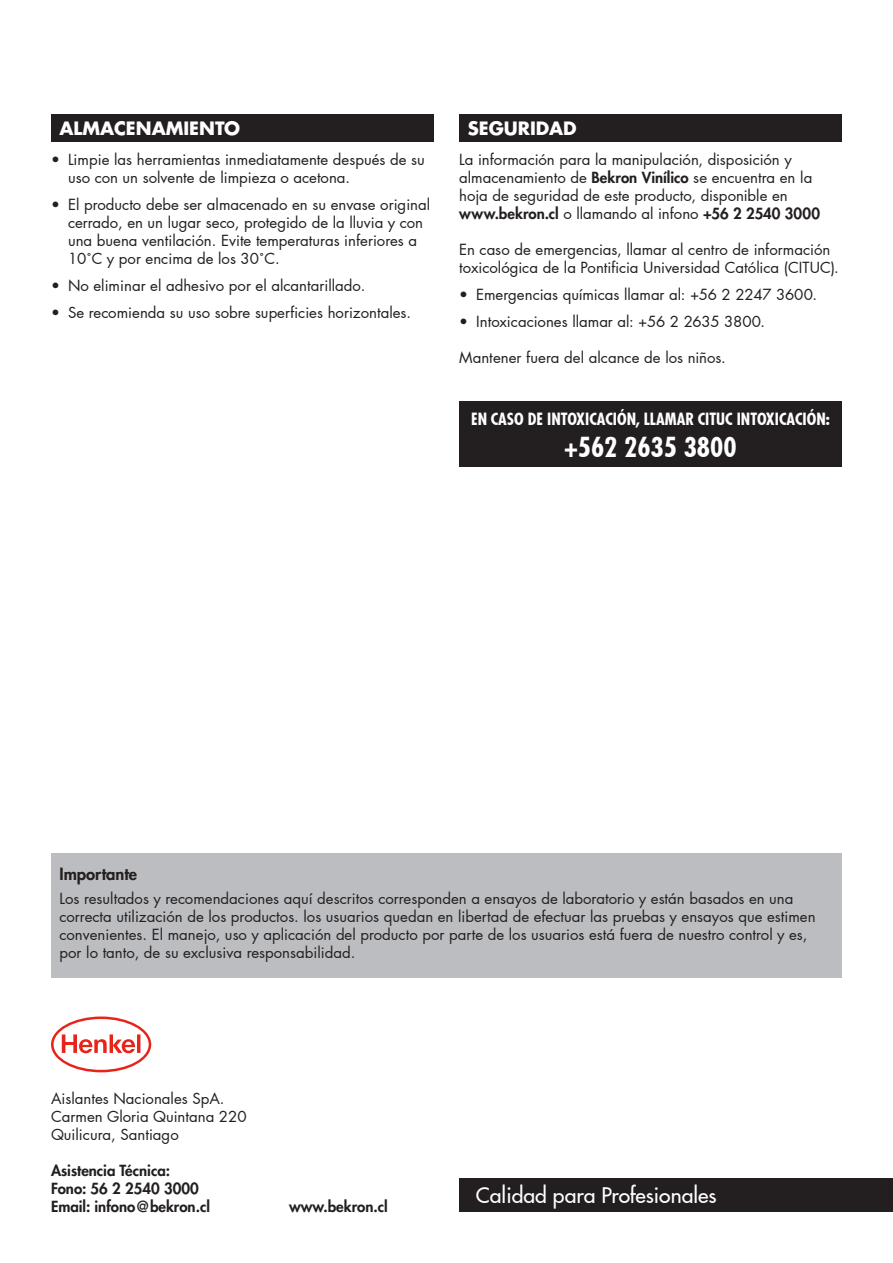
<style>
.page{position:relative;width:893px;height:1263px;background:#fff}
.page>*{position:absolute;margin:0;border:0;box-sizing:border-box;transform-origin:0 0}
.t1{font:700 condensed 27px "Futura LT Pro";color:#fff}
.t2{font:500 21.15px "Futura LT Pro";color:#fff}
.t3{font:700 18px "Futura LT Pro";color:#fff}
.t4{font:700 condensed 16.5px "Futura LT Pro";color:#fff}
.t5{font:800 16.5px "Futura LT Pro";color:#231f20}
.t6{font:15px/18px "Futura LT Pro";color:#231f20}
.t7{font:800 15px/18px "Futura LT Pro";color:#231f20}
.s1{font-weight:800}
</style>
<div class="page">
<div style="left:51px;top:854px;width:791px;height:124px;background:#bcbdc0"></div>
<div style="left:51px;top:115px;width:383px;height:27px;background:#231f20"></div>
<svg style="left:51px;top:1016px;width:100px;height:56px"></svg>
<div style="left:459px;top:1178px;width:434px;height:34px;background:#231f20"></div>
<div style="left:459px;top:115px;width:383px;height:27px;background:#231f20"></div>
<div style="left:459px;top:401px;width:383px;height:66px;background:#231f20"></div>
<p class="t3" style="left:60px;top:114px;width:182px">ALMACENAMIENTO</p>
<p class="t6" style="left:68px;top:150px;width:358px;text-indent:-17px">• Limpie las herramientas inmediatamente después de su uso con un solvente de limpieza o acetona.</p>
<p class="t6" style="left:68px;top:195px;width:364px;text-indent:-17px">• El producto debe ser almacenado en su envase original cerrado, en un lugar seco, protegido de la lluvia y con una buena ventilación. Evite temperaturas inferiores a 10˚C y por encima de los 30˚C.</p>
<p class="t6" style="left:51px;top:276px;width:316px">• No eliminar el adhesivo por el alcantarillado.</p>
<p class="t6" style="left:51px;top:303px;width:362px">• Se recomienda su uso sobre superficies horizontales.</p>
<p class="t3" style="left:468px;top:114px;width:110px">SEGURIDAD</p>
<p class="t6" style="left:459px;top:150px;width:362px">La información para la manipulación, disposición y almacenamiento de <span class="s1">Bekron Vinílico</span> se encuentra en la hoja de seguridad de este producto, disponible en <span class="s1">www.bekron.cl</span> o llamando al infono <span class="s1">+56 2 2540 3000</span></p>
<p class="t6" style="left:459px;top:240px;width:381px">En caso de emergencias, llamar al centro de información toxicológica de la Pontificia Universidad Católica (CITUC).</p>
<p class="t6" style="left:459px;top:285px;width:359px">• Emergencias químicas llamar al: +56 2 2247 3600.</p>
<p class="t6" style="left:459px;top:312px;width:307px">• Intoxicaciones llamar al: +56 2 2635 3800.</p>
<p class="t6" style="left:459px;top:348px;width:268px">Mantener fuera del alcance de los niños.</p>
<p class="t4" style="left:471px;top:407px;width:360px">EN CASO DE INTOXICACIÓN, LLAMAR CITUC INTOXICACIÓN:</p>
<h1 class="t1" style="left:565px;top:429px;width:173px">+562 2635 3800</h1>
<p class="t5" style="left:60px;top:861px;width:79px">Importante</p>
<p class="t6" style="left:60px;top:889px;width:758px">Los resultados y recomendaciones aquí descritos corresponden a ensayos de laboratorio y están basados en una correcta utilización de los productos. los usuarios quedan en libertad de efectuar las pruebas y ensayos que estimen convenientes. El manejo, uso y aplicación del producto por parte de los usuarios está fuera de nuestro control y es, por lo tanto, de su exclusiva responsabilidad.</p>
<p class="t6" style="left:51px;top:1089px;width:197px">Aislantes Nacionales SpA.<br>Carmen Gloria Quintana 220<br>Quilicura, Santiago</p>
<p class="t7" style="left:51px;top:1161px;width:160px">Asistencia Técnica:<br>Fono: 56 2 2540 3000<br>Email: infono@bekron.cl</p>
<p class="t7" style="left:289px;top:1197px;width:100px">www.bekron.cl</p>
<h2 class="t2" style="left:476px;top:1179px;width:242px">Calidad para Profesionales</h2>
</div>
